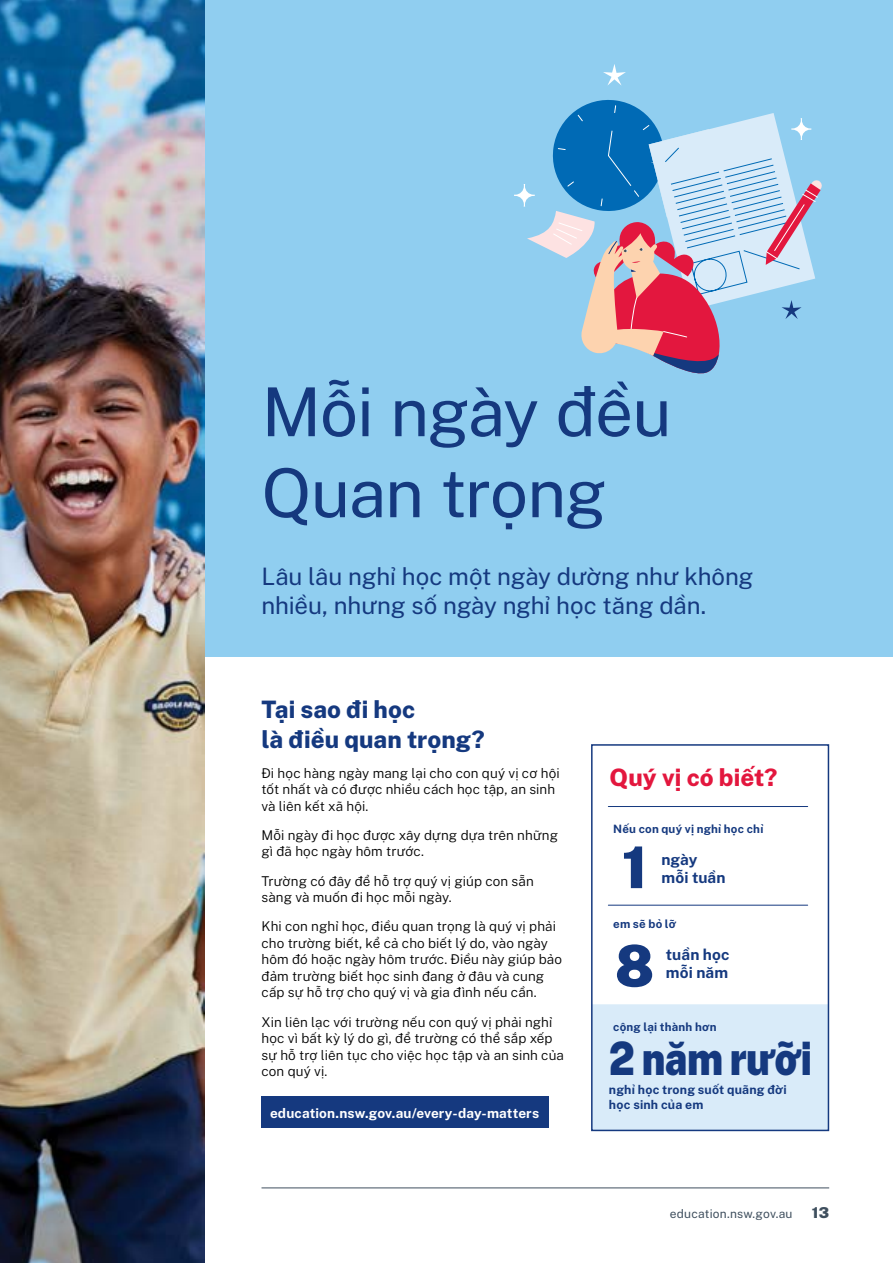
<style>
.page{position:relative;width:893px;height:1263px;background:#fff}
.page>*{position:absolute;margin:0;border:0;box-sizing:border-box;transform-origin:0 0}
._01_Heading_1{font:67.5px/81px "Public Sans";letter-spacing:-.02em;color:#15397f}
.Number{font:900 57.6px "Public Sans";color:#15397f}
.Number-2{font:900 46.05px "Public Sans";letter-spacing:-.015em;color:#15397f;scale:.85 1}
._02_Heading_2{font:24px/28.8px "Public Sans";letter-spacing:-.005em;color:#15397f}
._03_Heading_3{font:800 24px/30px "Public Sans";color:#15397f}
._03_Heading_3-2{font:800 24px "Public Sans";color:#e3173e}
.Body_Lrg{font:700 15.3px/18.5px "Public Sans";letter-spacing:.01em;color:#15397f}
.t1{font:900 15px "Public Sans";color:#3f4f5e}
._04_Body{font:300 13.5px/16.5px "Public Sans";letter-spacing:.01em;color:#000}
._04_Body-2{font:700 13.5px "Public Sans";letter-spacing:.01em;color:#fff}
.Body_Lrg-2{font:700 12.3px/14.7px "Public Sans";letter-spacing:.015em;color:#15397f}
.t2{font:12px "Public Sans";letter-spacing:.02em;color:#3f4f5e}
.Body{font:700 11.55px "Public Sans";letter-spacing:.02em;color:#15397f}
</style>
<div class="page">
<div style="left:53px;top:0;width:840px;height:656px;background:#90cef0"></div>
<div style="left:594px;top:1004px;width:232px;height:124px;background:#d9ebf9"></div>
<div style="left:591px;top:744px;width:238px;height:387px;border:2px solid #15397f"></div>
<hr style="left:608px;top:905px;width:200px;height:1px;background:#15397f">
<hr style="left:608px;top:806px;width:200px;height:1px;background:#15397f">
<img style="left:0;top:0;width:204px;height:1263px">
<svg style="left:514px;top:100px;width:308px;height:274px"></svg>
<svg style="left:603px;top:64px;width:23px;height:22px"></svg>
<div style="left:261px;top:1096px;width:288px;height:32px;background:#15397f"></div>
<hr style="left:261px;top:1188px;width:568px;height:1px;background:#3f4f5e">
<p class="_01_Heading_1" style="left:261px;top:369px;width:412px">Mỗi ngày đều<br>Quan trọng</p>
<h2 class="_02_Heading_2" style="left:261px;top:561px;width:494px">Lâu lâu nghỉ học một ngày dường như không nhiều, nhưng số ngày nghỉ học tăng dần.</h2>
<h3 class="_03_Heading_3" style="left:261px;top:694px;width:225px">Tại sao đi học<br>là điều quan trọng?</h3>
<p class="_04_Body" style="left:261px;top:764px;width:300px">Đi học hàng ngày mang lại cho con quý vị cơ hội tốt nhất và có được nhiều cách học tập, an sinh và liên kết xã hội.</p>
<p class="_04_Body" style="left:261px;top:826px;width:298px">Mỗi ngày đi học được xây dựng dựa trên những gì đã học ngày hôm trước.</p>
<p class="_04_Body" style="left:261px;top:872px;width:274px">Trường có đây để hỗ trợ quý vị giúp con sẵn sàng và muốn đi học mỗi ngày.</p>
<p class="_04_Body" style="left:261px;top:918px;width:302px">Khi con nghỉ học, điều quan trọng là quý vị phải cho trường biết, kể cả cho biết lý do, vào ngày hôm đó hoặc ngày hôm trước. Điều này giúp bảo đảm trường biết học sinh đang ở đâu và cung cấp sự hỗ trợ cho quý vị và gia đình nếu cần.</p>
<p class="_04_Body" style="left:261px;top:1013px;width:304px">Xin liên lạc với trường nếu con quý vị phải nghỉ học vì bất kỳ lý do gì, để trường có thể sắp xếp sự hỗ trợ liên tục cho việc học tập và an sinh của con quý vị.</p>
<p class="_04_Body-2" style="left:270px;top:1104px;width:271px">education.nsw.gov.au/every-day-matters</p>
<h3 class="_03_Heading_3-2" style="left:610px;top:761px;width:169px">Quý vị có biết?</h3>
<p class="Body" style="left:613px;top:821px;width:152px">Nếu con quý vị nghỉ học chỉ</p>
<p class="Number" style="left:622px;top:829px;width:27px">1</p>
<p class="Body_Lrg" style="left:661px;top:849px;width:66px">ngày mỗi tuần</p>
<p class="Body" style="left:613px;top:916px;width:65px">em sẽ bỏ lỡ</p>
<p class="Number" style="left:615px;top:927px;width:41px">8</p>
<p class="Body_Lrg" style="left:666px;top:945px;width:65px">tuần học mỗi năm</p>
<p class="Body" style="left:613px;top:1019px;width:105px">cộng lại thành hơn</p>
<p class="Number-2" style="left:609px;top:1028px;width:240px">2 năm rưỡi</p>
<p class="Body_Lrg-2" style="left:609px;top:1082px;width:179px">nghỉ học trong suốt quãng đời học sinh của em</p>
<p class="t2" style="left:670px;top:1205px;width:124px">education.nsw.gov.au</p>
<p class="t1" style="left:812px;top:1202px;width:19px">13</p>
</div>
